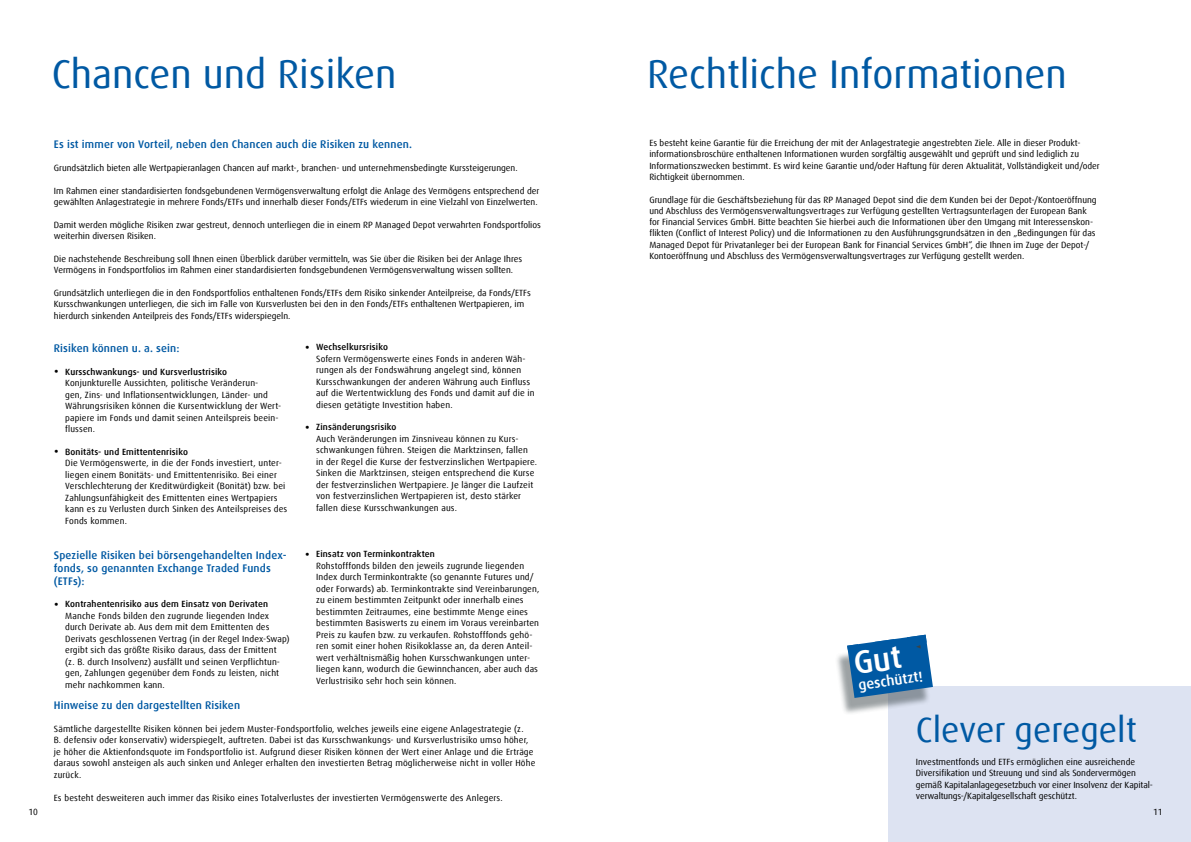
<style>
.page{position:relative;width:1191px;height:842px;background:#fff}
.page>*{position:absolute;margin:0;border:0;box-sizing:border-box;transform-origin:0 0}
.t1{font:40px "Dax Offc";color:#0059a3}
.t2{font:35px "Dax Offc";color:#0059a3}
.t3{font:500 14.6px "Dax Offc";color:#fff}
.t4{font:500 11px/13px "Dax Offc";letter-spacing:.01em;color:#0059a3}
.t5{font:9px/11.5px "Dax Offc";letter-spacing:.005em;color:#000}
.s1{font-size:16px}
.s2{font-weight:500}
</style>
<div class="page">
<div style="left:887px;top:686px;width:304px;height:156px;background:#dde3f2"></div>
<div style="left:834px;top:642px;width:97px;height:73px;background:#394448;opacity:.5"></div>
<svg style="left:847px;top:635px;width:86px;height:63px;background:#2e74ae"></svg>
<h1 class="t1" style="left:52px;top:49px;width:346px">Chancen und Risiken</h1>
<p class="t4" style="left:54px;top:137px;width:360px">Es ist immer von Vorteil, neben den Chancen auch die Risiken zu kennen.</p>
<p class="t5" style="left:54px;top:163px;width:465px">Grundsätzlich bieten alle Wertpapieranlagen Chancen auf markt-, branchen- und unternehmensbedingte Kurssteigerungen.</p>
<p class="t5" style="left:54px;top:185px;width:487px">Im Rahmen einer standardisierten fondsgebundenen Vermögensverwaltung erfolgt die Anlage des Vermögens entsprechend der gewählten Anlagestrategie in mehrere Fonds/ETFs und innerhalb dieser Fonds/ETFs wiederum in eine Vielzahl von Einzelwerten.</p>
<p class="t5" style="left:54px;top:219px;width:488px">Damit werden mögliche Risiken zwar gestreut, dennoch unterliegen die in einem RP Managed Depot verwahrten Fondsportfolios weiterhin diversen Risiken.</p>
<p class="t5" style="left:54px;top:253px;width:470px">Die nachstehende Beschreibung soll Ihnen einen Überblick darüber vermitteln, was Sie über die Risiken bei der Anlage Ihres<br>Vermögens in Fondsportfolios im Rahmen einer standardisierten fondsgebundenen Vermögensverwaltung wissen sollten.</p>
<p class="t5" style="left:54px;top:287px;width:478px">Grundsätzlich unterliegen die in den Fondsportfolios enthaltenen Fonds/ETFs dem Risiko sinkender Anteilpreise, da Fonds/ETFs<br>Kursschwankungen unterliegen, die sich im Falle von Kursverlusten bei den in den Fonds/ETFs enthaltenen Wertpapieren, im hierdurch sinkenden Anteilpreis des Fonds/ETFs widerspiegeln.</p>
<p class="t4" style="left:54px;top:341px;width:127px">Risiken können u. a. sein:</p>
<p class="t5" style="left:65px;top:366px;width:217px;text-indent:-11px"><span class="s1">•</span> <span class="s2">Kursschwankungs- und Kursverlustrisiko </span>Konjunkturelle Aussichten, politische Veränderun-<br>gen, Zins- und Inflationsentwicklungen, Länder- und Währungsrisiken können die Kursentwicklung der Wert&shy;papiere im Fonds und damit seinen Anteilspreis beein&shy;flussen.</p>
<p class="t5" style="left:65px;top:446px;width:224px;text-indent:-11px"><span class="s1">•</span> <span class="s2">Bonitäts- und Emittentenrisiko<br></span>Die Vermögenswerte, in die der Fonds investiert, unter&shy;liegen einem Bonitäts- und Emittentenrisiko. Bei einer Verschlechterung der Kreditwürdigkeit (Bonität) bzw. bei Zahlungsunfähigkeit des Emittenten eines Wertpapiers kann es zu Verlusten durch Sinken des Anteilspreises des Fonds kommen.</p>
<p class="t5" style="left:316px;top:341px;width:220px;text-indent:-11px"><span class="s1">•</span> <span class="s2">Wechselkursrisiko<br></span>Sofern Vermögenswerte eines Fonds in anderen Wäh&shy;rungen als der Fondswährung angelegt sind, können Kursschwankungen der anderen Währung auch Einfluss auf die Wertentwicklung des Fonds und damit auf die in diesen getätigte Investition haben.</p>
<p class="t5" style="left:316px;top:422px;width:222px;text-indent:-11px"><span class="s1">•</span> <span class="s2">Zinsänderungsrisiko<br></span>Auch Veränderungen im Zinsniveau können zu Kurs&shy;schwankungen führen. Steigen die Marktzinsen, fallen in der Regel die Kurse der festverzinslichen Wertpapiere.<br>Sinken die Marktzinsen, steigen entsprechend die Kurse der festverzinslichen Wertpapiere. Je länger die Laufzeit von festverzinslichen Wertpapieren ist, desto stärker fallen diese Kursschwankungen aus.</p>
<p class="t4" style="left:54px;top:548px;width:234px">Spezielle Risiken bei börsengehandelten Index&shy;fonds, so genannten Exchange Traded Funds (ETFs):</p>
<p class="t5" style="left:65px;top:599px;width:226px;text-indent:-11px"><span class="s1">•</span> <span class="s2">Kontrahentenrisiko aus dem Einsatz von Derivaten </span>Manche Fonds bilden den zugrunde liegenden Index durch Derivate ab. Aus dem mit dem Emittenten des Derivats geschlossenen Vertrag (in der Regel Index-Swap) ergibt sich das größte Risiko daraus, dass der Emittent<br>(z. B. durch Insolvenz) ausfällt und seinen Verpflichtun&shy;gen, Zahlungen gegenüber dem Fonds zu leisten, nicht mehr nachkommen kann.</p>
<p class="t5" style="left:316px;top:548px;width:225px;text-indent:-11px"><span class="s1">•</span> <span class="s2">Einsatz von Terminkontrakten<br></span>Rohstofffonds bilden den jeweils zugrunde liegenden Index durch Terminkontrakte (so genannte Futures und/ oder Forwards) ab. Terminkontrakte sind Vereinbarungen, zu einem bestimmten Zeitpunkt oder innerhalb eines bestimmten Zeitraumes, eine bestimmte Menge eines bestimmten Basiswerts zu einem im Voraus vereinbarten Preis zu kaufen bzw. zu verkaufen. Rohstofffonds gehö&shy;ren somit einer hohen Risikoklasse an, da deren Anteil&shy;wert verhältnismäßig hohen Kursschwankungen unter&shy;liegen kann, wodurch die Gewinnchancen, aber auch das Verlustrisiko sehr hoch sein können.</p>
<p class="t4" style="left:54px;top:699px;width:188px">Hinweise zu den dargestellten Risiken</p>
<p class="t5" style="left:54px;top:723px;width:483px">Sämtliche dargestellte Risiken können bei jedem Muster-Fondsportfolio, welches jeweils eine eigene Anlagestrategie (z.<br>B. defensiv oder konservativ) widerspiegelt, auftreten. Dabei ist das Kursschwankungs- und Kursverlustrisiko umso höher, je höher die Aktienfondsquote im Fondsportfolio ist. Aufgrund dieser Risiken können der Wert einer Anlage und die Erträge daraus sowohl ansteigen als auch sinken und Anleger erhalten den investierten Betrag möglicherweise nicht in voller Höhe zurück.</p>
<p class="t5" style="left:54px;top:792px;width:450px">Es besteht desweiteren auch immer das Risiko eines Totalverlustes der investierten Vermögenswerte des Anlegers.</p>
<h1 class="t1" style="left:647px;top:49px;width:421px">Rechtliche Informationen</h1>
<p class="t5" style="left:649px;top:137px;width:452px">Es besteht keine Garantie für die Erreichung der mit der Anlagestrategie angestrebten Ziele. Alle in dieser Produkt&shy;informationsbroschüre enthaltenen Informationen wurden sorgfältig ausgewählt und geprüft und sind lediglich zu Informationszwecken bestimmt. Es wird keine Garantie und/oder Haftung für deren Aktualität, Vollständigkeit und/oder Richtigkeit übernommen.</p>
<p class="t5" style="left:649px;top:194px;width:449px">Grundlage für die Geschäftsbeziehung für das RP Managed Depot sind die dem Kunden bei der Depot-/Kontoeröffnung und Abschluss des Vermögensverwaltungsvertrages zur Verfügung gestellten Vertragsunterlagen der European Bank for Financial Services GmbH. Bitte beachten Sie hierbei auch die Informationen über den Umgang mit Interessenskon&shy;flikten (Conflict of Interest Policy) und die Informationen zu den Ausführungsgrundsätzen in den „Bedingungen für das Managed Depot für Privatanleger bei der European Bank for Financial Services GmbH“, die Ihnen im Zuge der Depot-/ Kontoeröffnung und Abschluss des Vermögensverwaltungsvertrages zur Verfügung gestellt werden.</p>
<h3 class="t3" style="left:857px;top:676px;width:66px;rotate:-8deg">geschützt!</h3>
<h2 class="t2" style="left:916px;top:708px;width:223px">Clever geregelt</h2>
<p class="t5" style="left:916px;top:756px;width:238px">Investmentfonds und ETFs ermöglichen eine ausreichende Diversifikation und Streuung und sind als Sondervermögen gemäß Kapitalanlagegesetzbuch vor einer Insolvenz der Kapital&shy;verwaltungs-/Kapitalgesellschaft geschützt.</p>
<p class="t5" style="left:28px;top:806px;width:11px">10</p>
<p class="t5" style="left:1153px;top:806px;width:11px">11</p>
</div>
